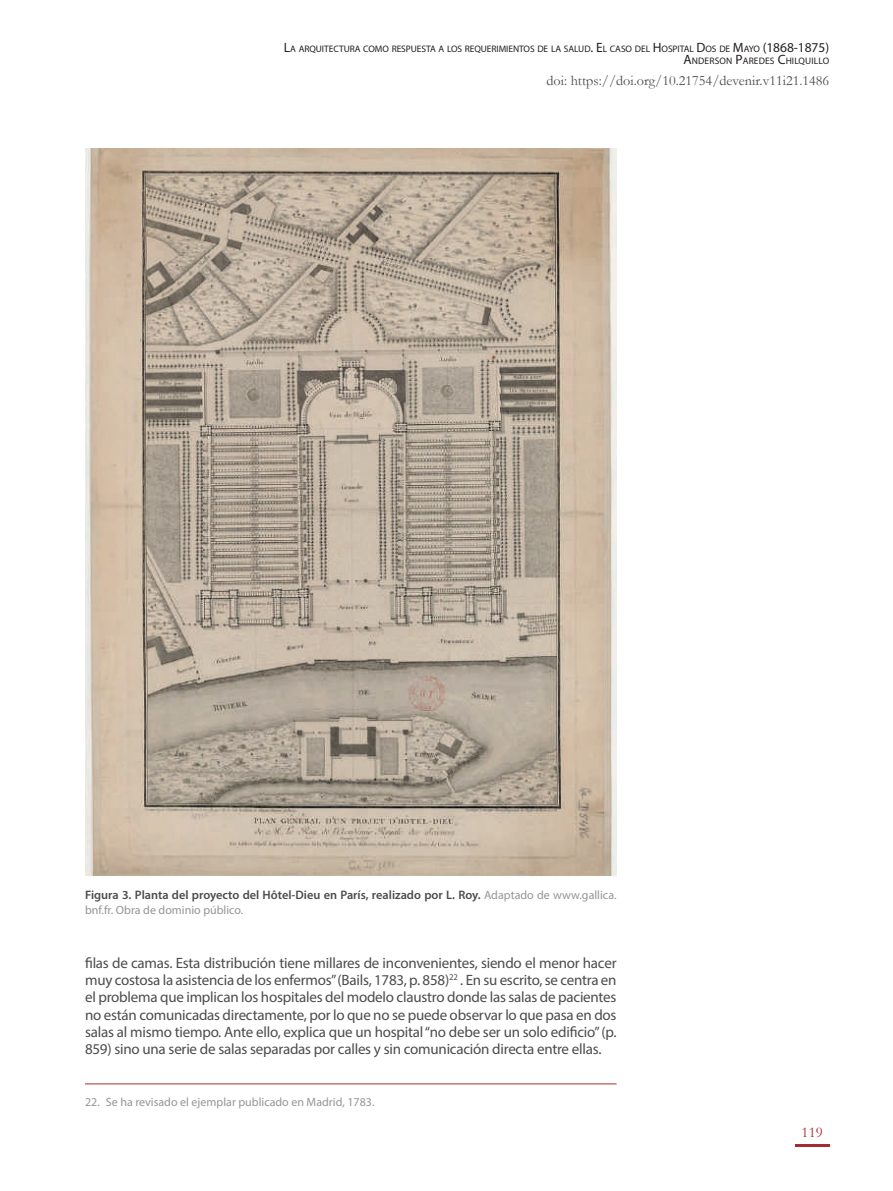
<style>
.page{position:relative;width:893px;height:1191px;background:#fff}
.page>*{position:absolute;margin:0;border:0;box-sizing:border-box;transform-origin:0 0}
.t1{font:15px/17.2px "Myriad Pro";letter-spacing:-.015em;color:#4b4c4d;text-align:justify}
.t2{font:15px "Garamond";color:#a72b30}
.t3{font:14.25px "Garamond";color:#4b4c4d}
.t4{font:600 12.3px "Myriad Pro";color:#4b4c4d}
.t5{font:12px "Myriad Pro";color:#939598}
.t6{font:9.45px/12px "Myriad Pro";letter-spacing:-.005em;color:#231f20;text-align:right}
.s1{font-size:13.5px}
.s2{font-weight:400;font-size:12px;color:#939598}
</style>
<div class="page">
<hr style="left:795px;top:1144px;width:34px;height:2px;background:#a72b30">
<img style="left:85px;top:149px;width:532px;height:726px">
<hr style="left:85px;top:1083px;width:532px;height:1px;background:#a72b30">
<p class="t6" style="left:284px;top:42px;width:547px"><span class="s1">L</span>A ARQUITECTURA COMO RESPUESTA A LOS REQUERIMIENTOS DE LA SALUD<span class="s1">. E</span>L CASO DEL <span class="s1">H</span>OSPITAL <span class="s1">D</span>OS DE <span class="s1">M</span>AYO <span class="s1">(1868-1875)<br>A</span>NDERSON <span class="s1">P</span>AREDES <span class="s1">C</span>HILQUILLO</p>
<p class="t3" style="left:546px;top:71px;width:284px">doi: https://doi.org/10.21754/devenir.v11i21.1486</p>
<p class="t4" style="left:85px;top:887px;width:533px">Figura 3. Planta del proyecto del Hôtel-Dieu en París, realizado por L. Roy. <span class="s2">Adaptado de www.gallica.</span></p>
<p class="t5" style="left:85px;top:902px;width:160px">bnf.fr. Obra de dominio público.</p>
<p class="t1" style="left:85px;top:954px;width:533px">filas de camas. Esta distribución tiene millares de inconvenientes, siendo el menor hacer muy costosa la asistencia de los enfermos” (Bails, 1783, p. 858)<sup>22</sup> . En su escrito, se centra en el problema que implican los hospitales del modelo claustro donde las salas de pacientes no están comunicadas directamente, por lo que no se puede observar lo que pasa en dos salas al mismo tiempo. Ante ello, explica que un hospital “no debe ser un solo edificio” (p.<br>859) sino una serie de salas separadas por calles y sin comunicación directa entre ellas.</p>
<p class="t5" style="left:85px;top:1094px;width:291px">22. Se ha revisado el ejemplar publicado en Madrid, 1783.</p>
<p class="t2" style="left:802px;top:1122px;width:23px">119</p>
</div>
